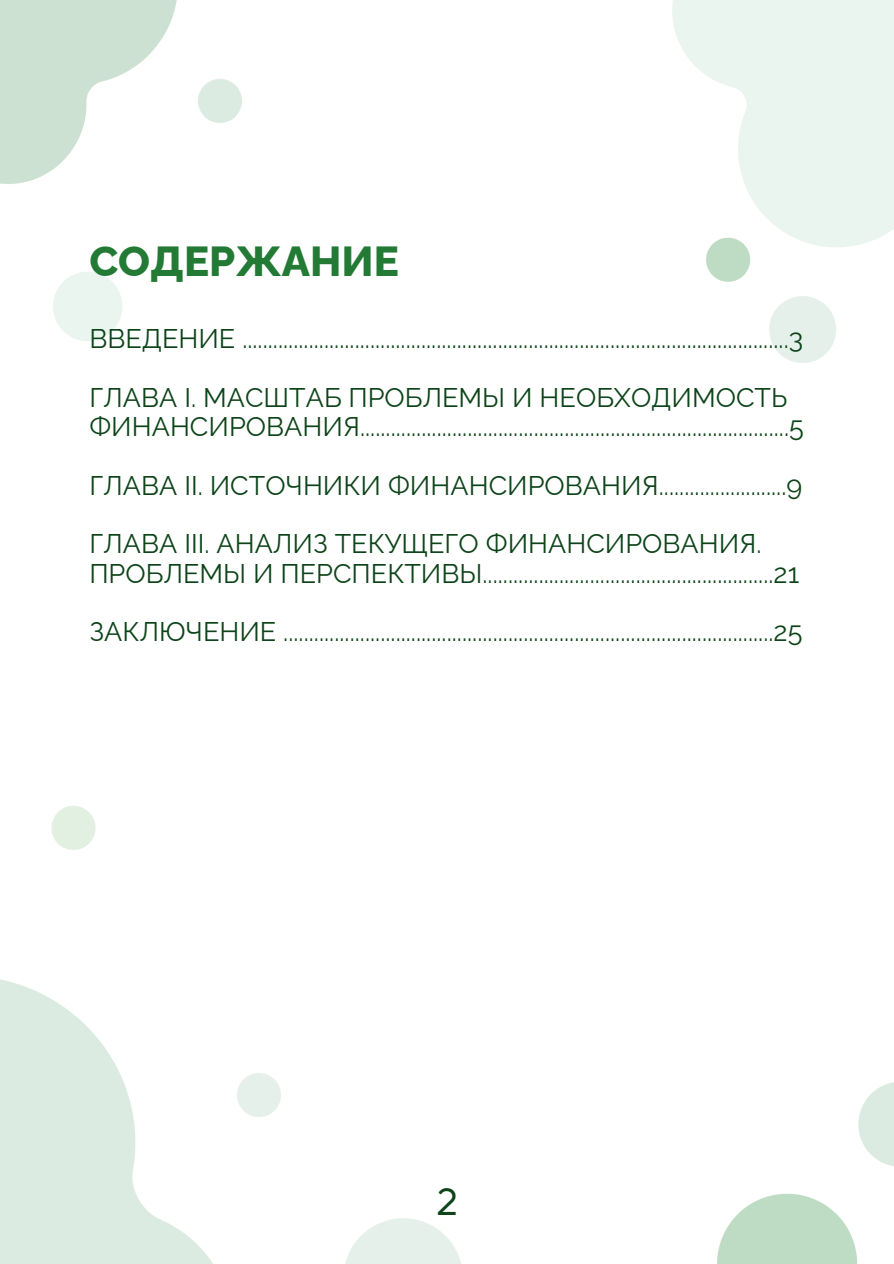
<style>
.page{position:relative;width:894px;height:1264px;background:#fff}
.page>*{position:absolute;margin:0;border:0;box-sizing:border-box;transform-origin:0 0}
.t1{font:800 42px "Raleway";color:#227a35}
.t2{font:36px "Coco Gothic";color:#0d4419}
.t3{font:27px/29.2px "Raleway";color:#0d4419}
</style>
<div class="page">
<img style="left:0;top:0;width:893px;height:1263px">
<p class="t1" style="left:89px;top:236px;width:311px">СОДЕРЖАНИЕ</p>
<p class="t3" style="left:89px;top:324px;width:715px">ВВЕДЕНИЕ ...........................................................................................................3</p>
<p class="t3" style="left:89px;top:383px;width:715px">ГЛАВА I. МАСШТАБ ПРОБЛЕМЫ И НЕОБХОДИМОСТЬ<br>ФИНАНСИРОВАНИЯ....................................................................................5</p>
<p class="t3" style="left:89px;top:470px;width:714px">ГЛАВА II. ИСТОЧНИКИ ФИНАНСИРОВАНИЯ.........................9</p>
<p class="t3" style="left:89px;top:529px;width:711px">ГЛАВА III. АНАЛИЗ ТЕКУЩЕГО ФИНАНСИРОВАНИЯ.<br>ПРОБЛЕМЫ И ПЕРСПЕКТИВЫ.........................................................21</p>
<p class="t3" style="left:89px;top:617px;width:714px">ЗАКЛЮЧЕНИЕ ................................................................................................25</p>
<h1 class="t2" style="left:435px;top:1188px;width:24px">2</h1>
</div>
